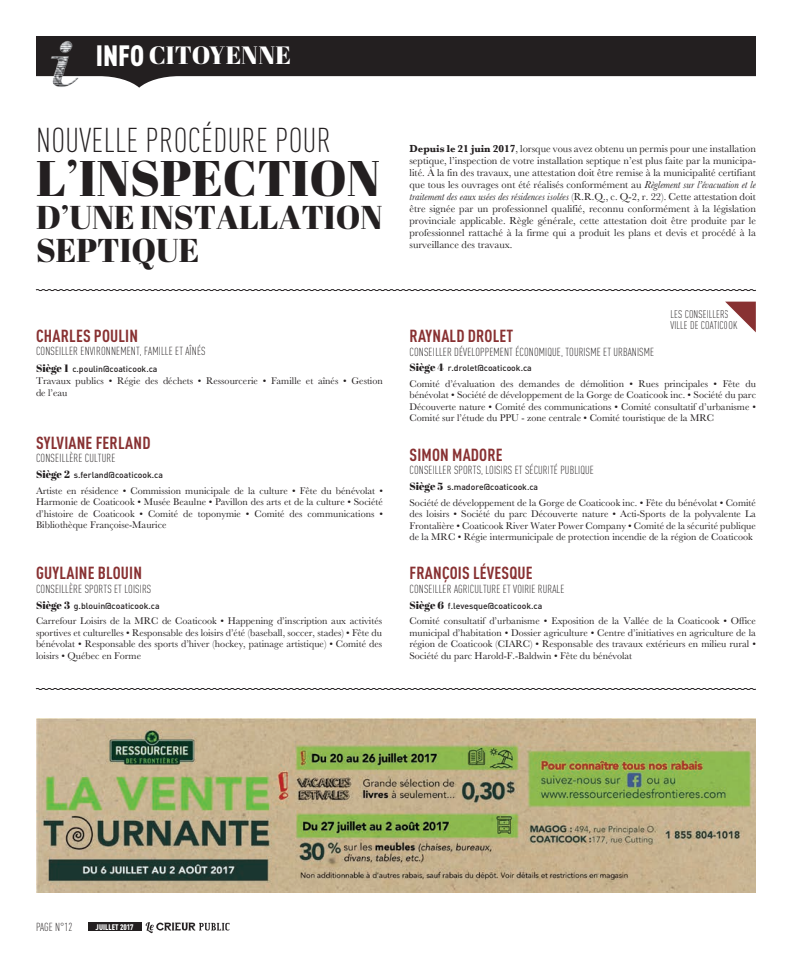
<style>
.page{position:relative;width:792px;height:972px;background:#fff}
.page>*{position:absolute;margin:0;border:0;box-sizing:border-box;transform-origin:0 0}
.t1{font:50px "Abril Fatface";color:#231f20}
.t2{font:300 condensed 34px "DINOT";letter-spacing:.01em;color:#231f20}
.t3{font:33px/33px "Abril Fatface";color:#231f20}
.t4{font:25px "Abril Fatface";color:#fff}
.t5{font:700 condensed 17.3px "DINOT";letter-spacing:.01em;color:#883132}
.t6{font:300 condensed 11.5px "DINOT";letter-spacing:.01em;color:#231f20}
.t7{font:300 condensed 11px/10.5px "DINOT";letter-spacing:.01em;color:#231f20}
.t8{font:10.5px/12px "Baskerville";color:#231f20;text-align:justify}
.t9{font:10.1px/11.5px "Baskerville";color:#231f20;text-align:justify}
.t10{font:500 8.6px "DINOT";color:#231f20}
.t11{font:900 condensed 8px "DINOT";letter-spacing:.01em;color:#fff}
.s1{font-family:"DINOT";font-weight:900;font-stretch:condensed;font-size:29px}
.s2{font-family:"Abril Fatface";font-weight:400;font-size:10.6px}
.s3{font-weight:700}
.s4{font-style:italic}
</style>
<div class="page">
<svg style="left:36px;top:36px;width:720px;height:52px;fill:#231f20"></svg>
<img style="left:51px;top:41px;width:28px;height:47px">
<svg style="left:146px;top:922px;width:84px;height:11px"></svg>
<div style="left:88px;top:922px;width:53px;height:9px;background:#231f20"></div>
<svg style="left:35px;top:289px;width:721px;height:2px"></svg>
<svg style="left:35px;top:688px;width:721px;height:2px"></svg>
<svg style="left:725px;top:302px;width:31px;height:30px"></svg>
<img style="left:36px;top:718px;width:720px;height:175px">
<h3 class="t4" style="left:96px;top:38px;width:147px"><span class="s1">INFO</span> CITOYENNE</h3>
<h2 class="t2" style="left:36px;top:121px;width:296px">NOUVELLE PROCÉDURE POUR</h2>
<h1 class="t1" style="left:36px;top:143px;width:346px">L’INSPECTION</h1>
<h3 class="t3" style="left:36px;top:200px;width:348px">D’UNE INSTALLATION<br>SEPTIQUE</h3>
<h3 class="t5" style="left:36px;top:325px;width:104px">CHARLES POULIN</h3>
<p class="t6" style="left:36px;top:345px;width:170px">CONSEILLER ENVIRONNEMENT, FAMILLE ET AÎNÉS</p>
<p class="t10" style="left:36px;top:363px;width:123px"><span class="s2">SIÈGE 1</span> c.poulin@coaticook.ca</p>
<p class="t9" style="left:36px;top:375px;width:348px">Travaux publics • Régie des déchets • Ressourcerie • Famille et aînés • Gestion de l’eau</p>
<h3 class="t5" style="left:36px;top:432px;width:116px">SYLVIANE FERLAND</h3>
<p class="t6" style="left:36px;top:452px;width:81px">CONSEI LLÈRE CULTURE</p>
<p class="t10" style="left:36px;top:469px;width:129px"><span class="s2">SIÈGE 2</span> s.ferland@coaticook.ca</p>
<p class="t9" style="left:36px;top:485px;width:348px">Artiste en résidence • Commission municipale de la culture • Fête du bénévolat • Harmonie de Coaticook • Musée Beaulne • Pavillon des arts et de la culture • Société d’histoire de Coaticook • Comité de toponymie • Comité des communications • Bibliothèque Françoise-Maurice</p>
<h3 class="t5" style="left:36px;top:563px;width:107px">GUYLAINE BLOUIN</h3>
<p class="t6" style="left:36px;top:583px;width:24px">CONSEILLÈRE</p>
<p class="t6" style="left:85px;top:583px;width:67px">SPORTS ET LOISIRS</p>
<p class="t10" style="left:36px;top:600px;width:125px"><span class="s2">SIÈGE 3</span> g.blouin@coaticook.ca</p>
<p class="t9" style="left:36px;top:616px;width:348px">Carrefour Loisirs de la MRC de Coaticook • Happening d’inscription aux activités sportives et culturelles • Responsable des loisirs d’été (baseball, soccer, stades) • Fête du bénévolat • Responsable des sports d’hiver (hockey, patinage artistique) • Comité des loisirs • Québec en Forme</p>
<p class="t8" style="left:409px;top:143px;width:348px"><span class="s3">Depuis le 21 juin 2017</span>, lorsque vous avez obtenu un permis pour une installation septique, l’inspection de votre installation septique n’est plus faite par la municipa&shy;lité. À la fin des travaux, une attestation doit être remise à la municipalité certifiant que tous les ouvrages ont été réalisés conformément au <span class="s4">Règlement sur l’évacuation et le traitement des eaux usées des résidences isolées</span> (R.R.Q., c. Q-2, r. 22). Cette attestation doit être signée par un professionnel qualifié, reconnu conformément à la législation provinciale applicable. Règle générale, cette attestation doit être produite par le professionnel rattaché à la firme qui a produit les plans et devis et procédé à la surveillance des travaux.</p>
<p class="t7" style="left:671px;top:309px;width:68px">LES CONSEILLERS<br>VILLE DE COATICOOK</p>
<h3 class="t5" style="left:410px;top:325px;width:105px">RAYNALD DROLET</h3>
<p class="t6" style="left:410px;top:345px;width:246px">CONSEI LLER DÉVELOPPEMENT ÉCONOMIQUE, TOURISME ET URBANISME</p>
<p class="t10" style="left:410px;top:362px;width:124px"><span class="s2">SIÈGE 4</span> r.drolet@coaticook.ca</p>
<p class="t9" style="left:409px;top:378px;width:348px">Comité d’évaluation des demandes de démolition • Rues principales • Fête du bénévolat • Société de développement de la Gorge de Coaticook inc. • Société du parc Découverte nature • Comité des communications • Comité consultatif d’urbanisme • Comité sur l’étude du PPU - zone centrale • Comité touristique de la MRC</p>
<h3 class="t5" style="left:410px;top:444px;width:95px">SIMON MADORE</h3>
<p class="t6" style="left:410px;top:464px;width:24px">CONSEILLER</p>
<p class="t6" style="left:454px;top:464px;width:141px">SPORTS, LOISIRS ET SÉCURITÉ PUBLIQUE</p>
<p class="t10" style="left:410px;top:481px;width:130px"><span class="s2">SIÈGE 5</span> s.madore@coaticook.ca</p>
<p class="t9" style="left:409px;top:497px;width:348px">Société de développement de la Gorge de Coaticook inc. • Fête du bénévolat • Comité des loisirs • Société du parc Découverte nature • Acti-Sports de la polyvalente La Frontalière • Coaticook River Water Power Company • Comité de la sécurité publique de la MRC • Régie intermunicipale de protection incendie de la région de Coaticook</p>
<h3 class="t5" style="left:410px;top:563px;width:125px">FRANÇOIS LÉVESQUE</h3>
<p class="t6" style="left:410px;top:583px;width:24px">CONSEILLER</p>
<p class="t6" style="left:454px;top:583px;width:112px">AGRICULTURE ET VOIRIE RURALE</p>
<p class="t10" style="left:410px;top:600px;width:134px"><span class="s2">SIÈGE 6</span> f.levesque@coaticook.ca</p>
<p class="t9" style="left:409px;top:616px;width:348px">Comité consultatif d’urbanisme • Exposition de la Vallée de la Coaticook • Office municipal d’habitation • Dossier agriculture • Centre d’initiatives en agriculture de la région de Coaticook (CIARC) • Responsable des travaux extérieurs en milieu rural • Société du parc Harold-F.-Baldwin • Fête du bénévolat</p>
<p class="t6" style="left:36px;top:921px;width:5px">PAGE</p>
<p class="t6" style="left:55px;top:921px;width:19px">N°12</p>
<p class="t11" style="left:96px;top:922px;width:40px">juillet 2017</p>
</div>
